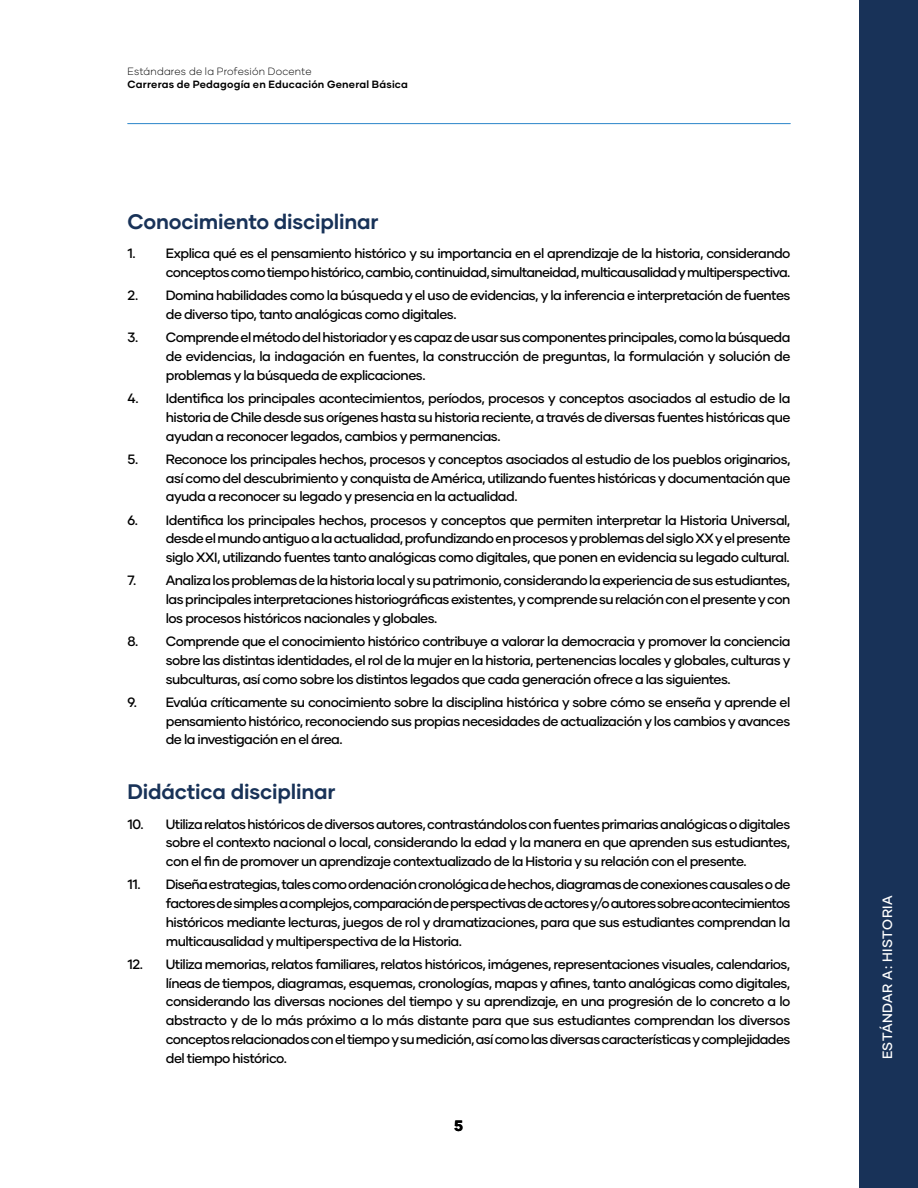
<style>
.page{position:relative;width:918px;height:1188px;background:#fff}
.page>*{position:absolute;margin:0;border:0;box-sizing:border-box;transform-origin:0 0}
.t1{font:700 21px "Gilmer";letter-spacing:-.01em;color:#183258}
.t2{font:800 15px "Gilmer";color:#000}
.t3{font:500 13.5px/18.8px "Gilmer";letter-spacing:-.04em;color:#000;text-align:justify}
.t4{font:500 13.5px "Gilmer";letter-spacing:.035em;color:#fff}
.t5{font:700 10.5px "Gilmer";letter-spacing:.02em;color:#000}
.t6{font:300 10.5px "Gilmer";letter-spacing:.015em;color:#000}
</style>
<div class="page">
<hr style="left:128px;top:123px;width:662px;height:1px;background:#4292cf">
<div style="left:859px;top:0;width:59px;height:1188px;background:#183258"></div>
<p class="t6" style="left:128px;top:64px;width:186px">Estándares de la Profesión Docente</p>
<p class="t5" style="left:128px;top:78px;width:282px">Carreras de Pedagogía en Educación General Básica</p>
<h1 class="t1" style="left:128px;top:209px;width:253px">Conocimiento disciplinar</h1>
<p class="t3" style="left:128px;top:244px;width:664px;text-align:right">1. Explica qué es el pensamiento histórico y su importancia en el aprendizaje de la historia, considerando conceptos como tiempo histórico, cambio, continuidad, simultaneidad, multicausalidad y multiperspectiva.</p>
<p class="t3" style="left:166px;top:286px;width:626px;text-indent:-38px">2. Domina habilidades como la búsqueda y el uso de evidencias, y la inferencia e interpretación de fuentes de diverso tipo, tanto analógicas como digitales.</p>
<p class="t3" style="left:166px;top:328px;width:626px;text-indent:-38px">3. Comprende el método del historiador y es capaz de usar sus componentes principales, como la búsqueda de evidencias, la indagación en fuentes, la construcción de preguntas, la formulación y solución de problemas y la búsqueda de explicaciones.</p>
<p class="t3" style="left:166px;top:389px;width:626px;text-indent:-38px">4. Identifica los principales acontecimientos, períodos, procesos y conceptos asociados al estudio de la historia de Chile desde sus orígenes hasta su historia reciente, a través de diversas fuentes históricas que ayudan a reconocer legados, cambios y permanencias.</p>
<p class="t3" style="left:166px;top:450px;width:626px;text-indent:-38px">5. Reconoce los principales hechos, procesos y conceptos asociados al estudio de los pueblos originarios, así como del descubrimiento y conquista de América, utilizando fuentes históricas y documentación que ayuda a reconocer su legado y presencia en la actualidad.</p>
<p class="t3" style="left:166px;top:510px;width:626px;text-indent:-38px">6. Identifica los principales hechos, procesos y conceptos que permiten interpretar la Historia Universal, desde el mundo antiguo a la actualidad, profundizando en procesos y problemas del siglo XX y el presente siglo XXI, utilizando fuentes tanto analógicas como digitales, que ponen en evidencia su legado cultural.</p>
<p class="t3" style="left:166px;top:571px;width:626px;text-indent:-38px">7. Analiza los problemas de la historia local y su patrimonio, considerando la experiencia de sus estudiantes, las principales interpretaciones historiográficas existentes, y comprende su relación con el presente y con los procesos históricos nacionales y globales.</p>
<p class="t3" style="left:166px;top:632px;width:626px;text-indent:-38px">8. Comprende que el conocimiento histórico contribuye a valorar la democracia y promover la conciencia sobre las distintas identidades, el rol de la mujer en la historia, pertenencias locales y globales, culturas y subculturas, así como sobre los distintos legados que cada generación ofrece a las siguientes.</p>
<p class="t3" style="left:166px;top:693px;width:626px;text-indent:-38px">9. Evalúa críticamente su conocimiento sobre la disciplina histórica y sobre cómo se enseña y aprende el pensamiento histórico, reconociendo sus propias necesidades de actualización y los cambios y avances de la investigación en el área.</p>
<h1 class="t1" style="left:128px;top:779px;width:210px">Didáctica disciplinar</h1>
<p class="t3" style="left:166px;top:815px;width:626px;text-indent:-38px">10. Utiliza relatos históricos de diversos autores, contrastándolos con fuentes primarias analógicas o digitales sobre el contexto nacional o local, considerando la edad y la manera en que aprenden sus estudiantes, con el fin de promover un aprendizaje contextualizado de la Historia y su relación con el presente.</p>
<p class="t3" style="left:166px;top:875px;width:626px;text-indent:-38px">11. Diseña estrategias, tales como ordenación cronológica de hechos, diagramas de conexiones causales o de factores de simples a complejos, comparación de perspectivas de actores y/o autores sobre acontecimientos históricos mediante lecturas, juegos de rol y dramatizaciones, para que sus estudiantes comprendan la multicausalidad y multiperspectiva de la Historia.</p>
<p class="t3" style="left:166px;top:955px;width:626px;text-indent:-38px">12. Utiliza memorias, relatos familiares, relatos históricos, imágenes, representaciones visuales, calendarios, líneas de tiempos, diagramas, esquemas, cronologías, mapas y afines, tanto analógicas como digitales, considerando las diversas nociones del tiempo y su aprendizaje, en una progresión de lo concreto a lo abstracto y de lo más próximo a lo más distante para que sus estudiantes comprendan los diversos conceptos relacionados con el tiempo y su medición, así como las diversas características y complejidades del tiempo histórico.</p>
<p class="t2" style="left:454px;top:1116px;width:10px">5</p>
<p class="t4" style="left:879px;top:1059px;width:166px;rotate:-90deg">ESTÁNDAR A: HISTORIA</p>
</div>
